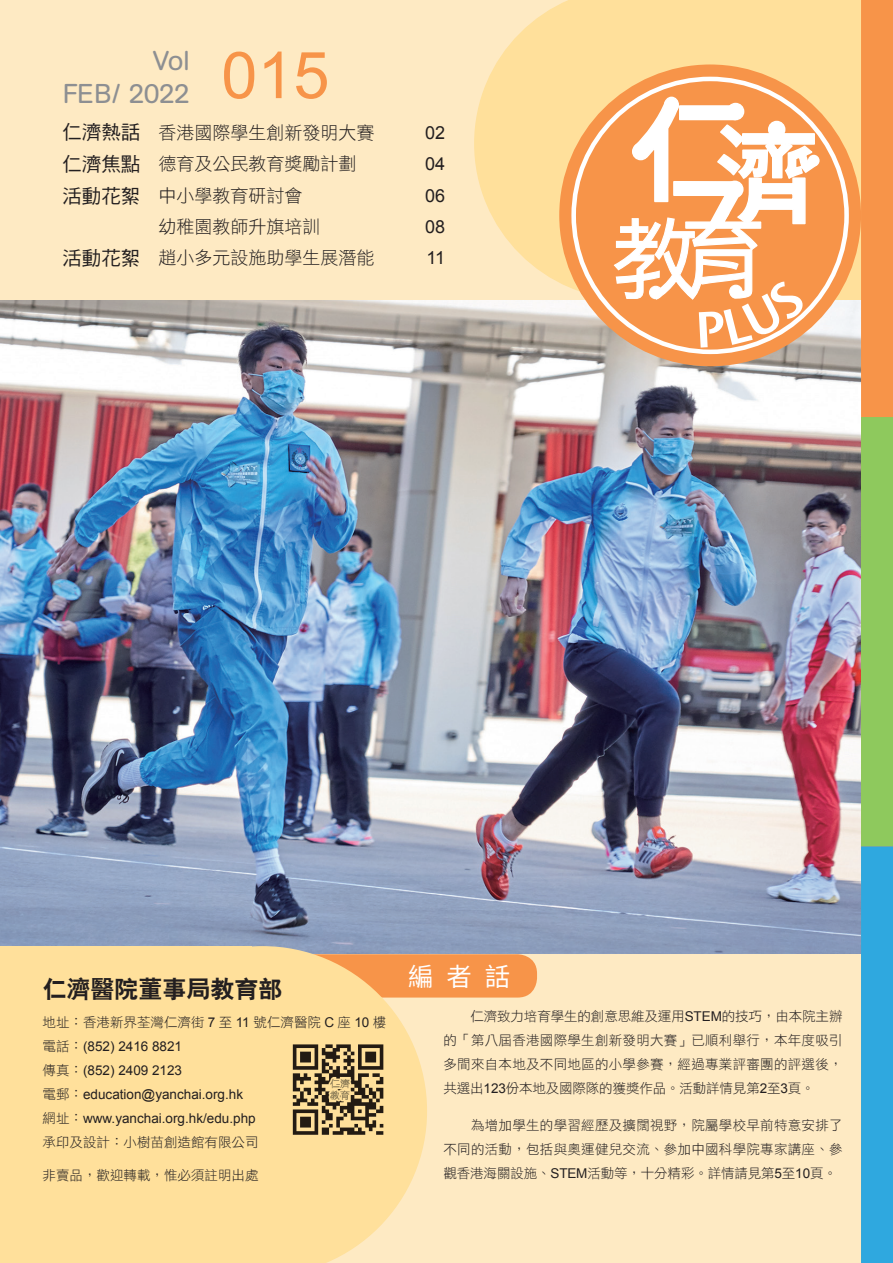
<style>
.page{position:relative;width:893px;height:1263px;background:#fff}
.page>*{position:absolute;margin:0;border:0;box-sizing:border-box;transform-origin:0 0}
.t1{font:64.8px "Arial";color:#f79449}
.t2{font:27px "AG Book Rounded";color:#8d8f92}
.t3{font:25.5px "Noto Sans CJ Ktc";color:#fff}
.t4{font:800 24px "C Hei 2 HK";color:#231f20}
.t5{font:18px "DF Hei Std W3";color:#231f20}
.t6{font:18px "Arial";color:#231f20}
.t7{font:13.5px/24px "DF Hei Std W3";color:#231f20;text-align:justify}
.t8{font:13.5px "Arial";color:#231f20}
.s1{font-family:"DF Hei Std W5";font-size:19.5px}
.s2{font-family:"Arial"}
.s3{font-family:"DF Hei Std W3"}
</style>
<div class="page">
<img style="left:0;top:300px;width:861px;height:654px">
<div style="left:1px;top:954px;width:862px;height:309px;background:#feeac3"></div>
<div style="left:427px;top:954px;width:110px;height:43px;background:#f79449"></div>
<div style="left:0;top:946px;width:251px;height:317px;background:#ffe09b"></div>
<svg style="left:251px;top:946px;width:176px;height:317px;background:#fbda9a"></svg>
<div style="left:0;top:0;width:863px;height:300px;background:#feeac3"></div>
<div style="left:641px;top:0;width:222px;height:300px;background:#ffe09b"></div>
<svg style="left:474px;top:0;width:167px;height:300px;fill:#ffe09b"></svg>
<div style="left:861px;top:0;width:32px;height:1263px;background:#f79449"></div>
<div style="left:861px;top:417px;width:32px;height:429px;background:#8ec95d"></div>
<div style="left:861px;top:846px;width:32px;height:417px;background:#2fa8df"></div>
<img style="left:288px;top:1040px;width:99px;height:97px">
<svg style="left:559px;top:64px;width:302px;height:302px;background:#f8a261"></svg>
<div style="left:808px;top:155px;width:12px;height:11px;border:2px solid #fff;border-radius:50%"></div>
<div style="left:664px;top:97px;width:15px;height:16px;border:2px solid #fff;border-radius:50%"></div>
<svg style="left:613px;top:100px;width:206px;height:248px;background:#f8b785"></svg>
<p class="t2" style="left:153px;top:46px;width:38px">Vol</p>
<p class="t2" style="left:63px;top:79px;width:129px">FEB/ 2022</p>
<p class="t1" style="left:221px;top:33px;width:110px">015</p>
<p class="t5" style="left:62px;top:122px;width:314px"><span class="s1">仁濟熱話</span> 香港國際學生創新發明大賽</p>
<p class="t6" style="left:425px;top:120px;width:22px">02</p>
<p class="t5" style="left:62px;top:154px;width:296px"><span class="s1">仁濟焦點</span> 德育及公民教育獎勵計劃</p>
<p class="t6" style="left:425px;top:152px;width:22px">04</p>
<p class="t5" style="left:62px;top:186px;width:242px"><span class="s1">活動花絮</span> 中小學教育研討會</p>
<p class="t6" style="left:425px;top:184px;width:22px">06</p>
<p class="t5" style="left:158px;top:217px;width:164px">幼稚園教師升旗培訓</p>
<p class="t6" style="left:425px;top:215px;width:22px">08</p>
<p class="t5" style="left:62px;top:248px;width:314px"><span class="s1">活動花絮</span> 趙小多元設施助學生展潛能</p>
<p class="t6" style="left:426px;top:246px;width:20px">11</p>
<p class="t4" style="left:43px;top:973px;width:241px">仁濟醫院董事局教育部</p>
<p class="t7" style="left:43px;top:1010px;width:345px">地址：香港新界荃灣仁濟街 <span class="s2">7</span> 至 <span class="s2">11</span> 號仁濟醫院 <span class="s2">C</span> 座 <span class="s2">10</span> 樓</p>
<p class="t8" style="left:43px;top:1037px;width:141px"><span class="s3">電話：</span>(852) 2416 8821</p>
<p class="t8" style="left:43px;top:1061px;width:141px"><span class="s3">傳真：</span>(852) 2409 2123</p>
<p class="t8" style="left:43px;top:1085px;width:202px"><span class="s3">電郵：</span>education@yanchai.org.hk</p>
<p class="t8" style="left:43px;top:1109px;width:215px"><span class="s3">網址：</span>www.yanchai.org.hk/edu.php</p>
<p class="t7" style="left:43px;top:1130px;width:217px">承印及設計：小樹苗創造館有限公司</p>
<p class="t7" style="left:43px;top:1162px;width:217px">非賣品，歡迎轉載，惟必須註明出處</p>
<p class="t3" style="left:408px;top:962px;width:27px">編</p>
<p class="t3" style="left:446px;top:962px;width:27px">者</p>
<p class="t3" style="left:485px;top:962px;width:27px">話</p>
<p class="t7" style="left:444px;top:1004px;width:401px;text-indent:27px">仁濟致力培育學生的創意思維及運用<span class="s2">STEM</span>的技巧，由本院主辦的「第八屆香港國際學生創新發明大賽」已順利舉行，本年度吸引多間來自本地及不同地區的小學參賽，經過專業評審團的評選後，共選出<span class="s2">123</span>份本地及國際隊的獲獎作品。活動詳情見第<span class="s2">2</span>至<span class="s2">3</span>頁。</p>
<p class="t7" style="left:444px;top:1113px;width:401px;text-indent:28px">為增加學生的學習經歷及擴闊視野，院屬學校早前特意安排了不同的活動，包括與奧運健兒交流、參加中國科學院專家講座、參觀香港海關設施、<span class="s2">STEM</span>活動等，十分精彩。詳情請見第<span class="s2">5</span>至<span class="s2">10</span>頁。</p>
</div>
